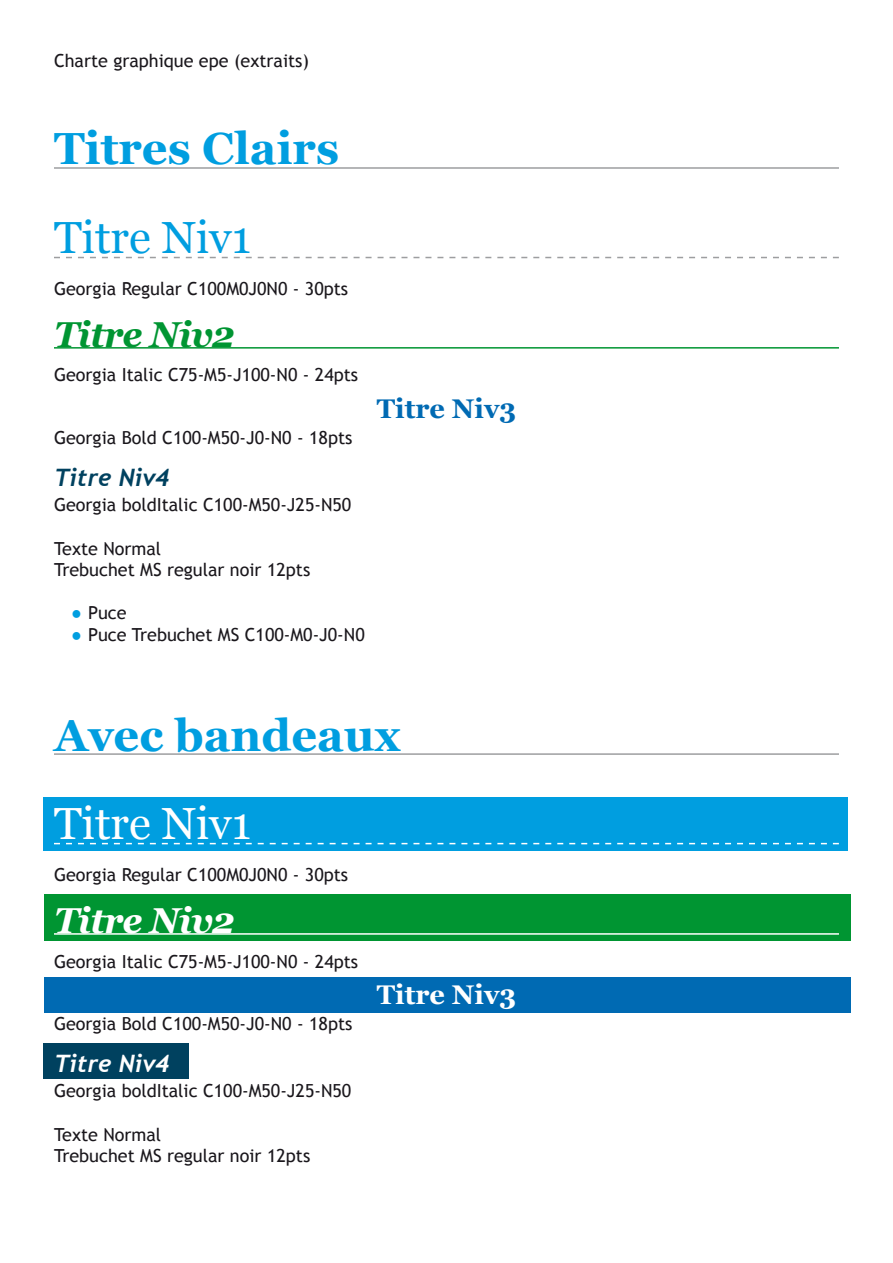
<style>
.page{position:relative;width:893px;height:1263px;background:#fff}
.page>*{position:absolute;margin:0;border:0;box-sizing:border-box;transform-origin:0 0}
.t1{font:700 45px "Georgia";color:#009ee0}
.t2{font:45px "Georgia";color:#009ee0}
.t3{font:45px "Georgia";color:#fff}
.t4{font:italic 700 36px "Georgia";letter-spacing:-.025em;color:#009532}
.t5{font:italic 700 36px "Georgia";letter-spacing:-.025em;color:#fff}
.t6{font:700 27px "Georgia";color:#006ab3}
.t7{font:700 27px "Georgia";color:#fff}
.t8{font:italic 700 24px "Trebuchet";color:#00415f}
.t9{font:italic 700 24px "Trebuchet";color:#fff}
.t10{font:18px/21.6px "Trebuchet MS";color:#1a171c}
.s1{color:#009ee0}
</style>
<div class="page">
<div style="left:44px;top:1043px;width:145px;height:36px;background:#00415f"></div>
<div style="left:44px;top:977px;width:806px;height:35px;background:#006ab3"></div>
<div style="left:44px;top:895px;width:806px;height:46px;background:#009532"></div>
<div style="left:44px;top:797px;width:804px;height:53px;background:#009ee0"></div>
<hr style="left:54px;top:167px;width:785px;height:2px;background:#9d9ea0">
<svg style="left:54px;top:257px;width:785px;height:1px"></svg>
<hr style="left:54px;top:347px;width:785px;height:2px;background:#009532">
<hr style="left:54px;top:753px;width:785px;height:2px;background:#9d9ea0">
<svg style="left:54px;top:843px;width:785px;height:1px"></svg>
<hr style="left:54px;top:933px;width:785px;height:2px;background:#fff">
<p class="t10" style="left:54px;top:50px;width:257px">Charte graphique epe (extraits)</p>
<h1 class="t1" style="left:54px;top:120px;width:287px">Titres Clairs</h1>
<h1 class="t2" style="left:54px;top:210px;width:199px">Titre Niv1</h1>
<p class="t10" style="left:54px;top:278px;width:296px">Georgia Regular C100M0J0N0 - 30pts</p>
<h2 class="t4" style="left:54px;top:311px;width:182px">Titre Niv2</h2>
<p class="t10" style="left:54px;top:364px;width:306px">Georgia Italic C75-M5-J100-N0 - 24pts</p>
<p class="t10" style="left:54px;top:427px;width:300px">Georgia Bold C100-M50-J0-N0 - 18pts</p>
<h3 class="t8" style="left:54px;top:462px;width:117px">Titre Niv4</h3>
<p class="t10" style="left:54px;top:494px;width:299px">Georgia boldItalic C100-M50-J25-N50</p>
<p class="t10" style="left:54px;top:538px;width:258px">Texte Normal<br>Trebuchet MS regular noir 12pts</p>
<p class="t10" style="left:71px;top:602px;width:57px"><span class="s1">●</span> Puce</p>
<p class="t10" style="left:71px;top:624px;width:295px"><span class="s1">●</span> Puce Trebuchet MS C100-M0-J0-N0</p>
<h3 class="t6" style="left:377px;top:391px;width:141px">Titre Niv3</h3>
<h1 class="t1" style="left:54px;top:706px;width:348px">Avec bandeaux</h1>
<h1 class="t3" style="left:54px;top:796px;width:199px">Titre Niv1</h1>
<p class="t10" style="left:54px;top:864px;width:296px">Georgia Regular C100M0J0N0 - 30pts</p>
<h2 class="t5" style="left:54px;top:897px;width:182px">Titre Niv2</h2>
<p class="t10" style="left:54px;top:950px;width:306px">Georgia Italic C75-M5-J100-N0 - 24pts</p>
<p class="t10" style="left:54px;top:1013px;width:300px">Georgia Bold C100-M50-J0-N0 - 18pts</p>
<h3 class="t9" style="left:54px;top:1048px;width:117px">Titre Niv4</h3>
<p class="t10" style="left:54px;top:1080px;width:299px">Georgia boldItalic C100-M50-J25-N50</p>
<p class="t10" style="left:54px;top:1124px;width:258px">Texte Normal<br>Trebuchet MS regular noir 12pts</p>
<h3 class="t7" style="left:377px;top:977px;width:141px">Titre Niv3</h3>
</div>
